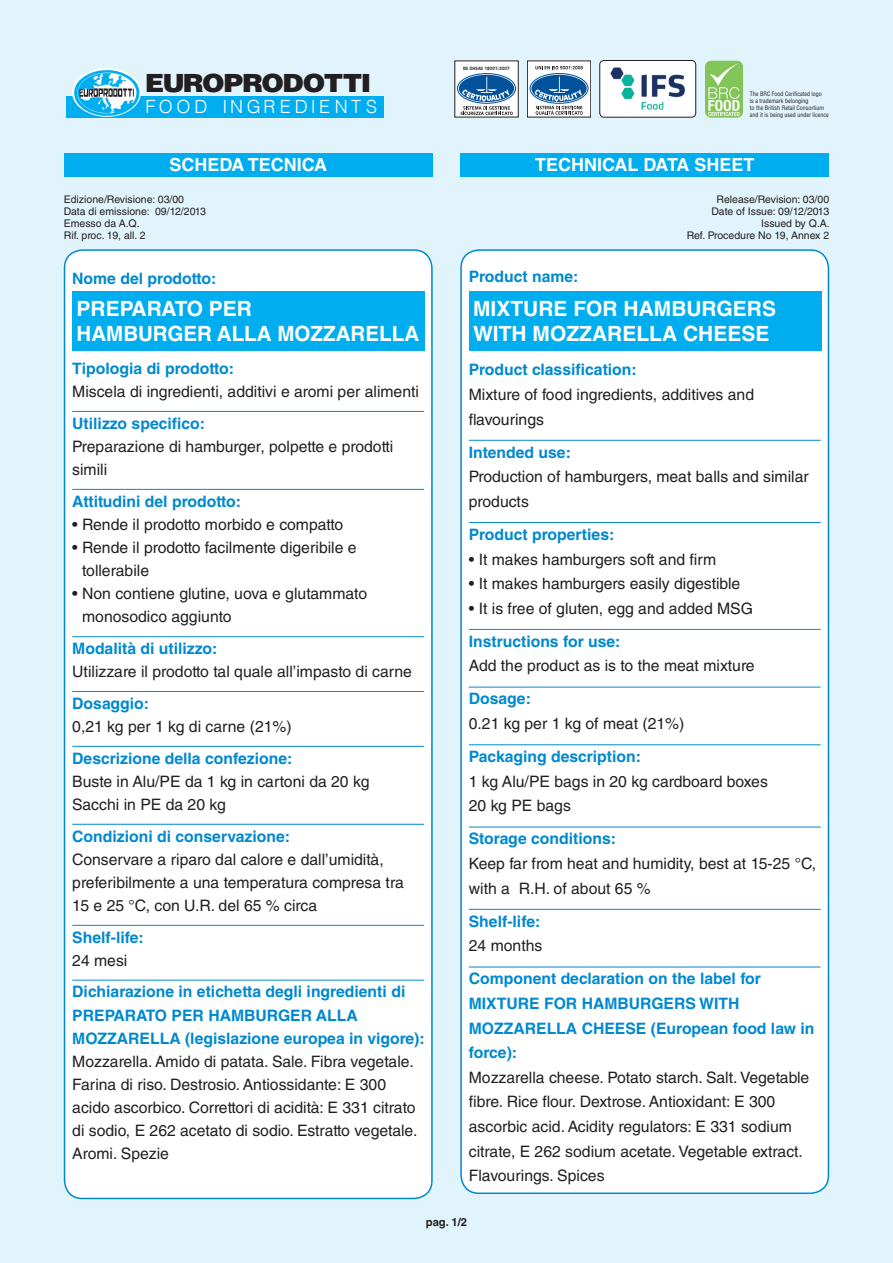
<style>
.page{position:relative;width:893px;height:1263px;background:#e1f4fc}
.page>*{position:absolute;margin:0;border:0;box-sizing:border-box;transform-origin:0 0}
.t1{font:900 25.05px "Helvetica";letter-spacing:-.06em;color:#231f20;scale:1.08 1}
.t2{font:700 21px/25.2px "Helvetica LT Std";color:#fff}
.t3{font:300 18.15px "Helvetica";letter-spacing:.2em;color:#fff}
.t4{font:700 18px "Helvetica LT Std";color:#fff}
.t5{font:15.75px/23.1px "Helvetica LT Std";color:#231f20}
.t6{font:700 15.75px/24.6px "Helvetica LT Std";color:#0089cf}
.t7{font:700 11.25px "Helvetica LT Std";color:#231f20}
.t8{font:10.5px/12px "Helvetica LT Std";color:#231f20}
.t9{font:condensed 6px/7.2px "Helvetica LT Std";color:#231f20}
.t10{font:700 4.35px "Incised 901 BT";color:#231f20}
</style>
<div class="page">
<img style="left:705px;top:60px;width:39px;height:58px">
<div style="left:455px;top:61px;width:63px;height:56px;background:#fff"></div>
<svg style="left:458px;top:74px;width:57px;height:29px"></svg>
<div style="left:457px;top:73px;width:59px;height:31px;border:1px solid #01529a;border-radius:50%"></div>
<svg style="left:459px;top:75px;width:55px;height:27px"></svg>
<svg style="left:461px;top:77px;width:52px;height:38px"></svg>
<div style="left:527px;top:61px;width:64px;height:56px;background:#fff"></div>
<div style="left:527px;top:61px;width:64px;height:56px;border:1px solid #231f20"></div>
<svg style="left:530px;top:74px;width:58px;height:29px"></svg>
<div style="left:530px;top:73px;width:58px;height:31px;border:1px solid #01529a;border-radius:50%"></div>
<svg style="left:531px;top:75px;width:56px;height:27px"></svg>
<svg style="left:535px;top:77px;width:48px;height:38px"></svg>
<svg style="left:535px;top:66px;width:48px;height:3px"></svg>
<div style="left:66px;top:96px;width:318px;height:22px;background:#00aeef"></div>
<img style="left:72px;top:88px;width:69px;height:10px">
<img style="left:73px;top:68px;width:67px;height:49px">
<img style="left:600px;top:60px;width:96px;height:57px">
<div style="left:600px;top:60px;width:96px;height:57px;border:1px solid #231f20;border-radius:4px"></div>
<div style="left:65px;top:250px;width:367px;height:948px;background:#fff;border-radius:18px"></div>
<div style="left:64px;top:249px;width:369px;height:950px;border:2px solid #0089cf;border-radius:18px"></div>
<div style="left:461px;top:250px;width:367px;height:943px;background:#fff;border-radius:18px"></div>
<div style="left:460px;top:249px;width:369px;height:945px;border:2px solid #0089cf;border-radius:18px"></div>
<div style="left:64px;top:153px;width:369px;height:23px;background:#00aeef"></div>
<div style="left:460px;top:153px;width:369px;height:23px;background:#00aeef"></div>
<hr style="left:72px;top:411px;width:352px;height:1px;background:#0089cf">
<hr style="left:72px;top:489px;width:352px;height:1px;background:#0089cf">
<hr style="left:72px;top:636px;width:352px;height:1px;background:#0089cf">
<hr style="left:72px;top:691px;width:352px;height:1px;background:#0089cf">
<hr style="left:72px;top:746px;width:352px;height:1px;background:#0089cf">
<hr style="left:72px;top:824px;width:352px;height:1px;background:#0089cf">
<hr style="left:72px;top:925px;width:352px;height:1px;background:#0089cf">
<hr style="left:72px;top:980px;width:352px;height:1px;background:#0089cf">
<div style="left:72px;top:291px;width:353px;height:60px;background:#00aeef"></div>
<hr style="left:469px;top:440px;width:352px;height:1px;background:#0089cf">
<hr style="left:469px;top:522px;width:352px;height:1px;background:#0089cf">
<hr style="left:469px;top:629px;width:352px;height:1px;background:#0089cf">
<hr style="left:469px;top:687px;width:352px;height:1px;background:#0089cf">
<hr style="left:469px;top:744px;width:352px;height:1px;background:#0089cf">
<hr style="left:469px;top:827px;width:352px;height:1px;background:#0089cf">
<hr style="left:469px;top:909px;width:352px;height:1px;background:#0089cf">
<hr style="left:469px;top:967px;width:352px;height:1px;background:#0089cf">
<div style="left:469px;top:291px;width:353px;height:60px;background:#00aeef"></div>
<p class="t10" style="left:463px;top:65px;width:48px">BS OHSAS 18001:2007</p>
<h1 class="t1" style="left:145px;top:66px;width:211px">EUROPRODOTTI</h1>
<p class="t3" style="left:145px;top:95px;width:233px">FOOD INGREDIENTS</p>
<p class="t9" style="left:750px;top:90px;width:80px">The BRC Food Cerificated logo<br>is a trademark belonging<br>to the British Retail Consortium and it is being used under licence</p>
<p class="t4" style="left:169px;top:154px;width:159px">SCHEDA TECNICA</p>
<p class="t4" style="left:535px;top:154px;width:221px">TECHNICAL DATA SHEET</p>
<p class="t8" style="left:64px;top:193px;width:144px">Edizione/Revisione: 03/00<br>Data di emissione: 09/12/2013<br>Emesso da A.Q.<br>Rif. proc. 19, all. 2</p>
<p class="t8" style="left:687px;top:193px;width:145px;text-align:right">Release/Revision: 03/00<br>Date of Issue: 09/12/2013<br>Issued by Q.A.<br>Ref. Procedure No 19, Annex 2</p>
<p class="t6" style="left:72px;top:266px;width:146px">Nome del prodotto:</p>
<h2 class="t2" style="left:77px;top:296px;width:344px">PREPARATO PER<br>HAMBURGER ALLA MOZZARELLA</h2>
<p class="t6" style="left:72px;top:356px;width:163px">Tipologia di prodotto:</p>
<p class="t5" style="left:72px;top:380px;width:348px">Miscela di ingredienti, additivi e aromi per alimenti</p>
<p class="t6" style="left:72px;top:411px;width:134px">Utilizzo specifico:</p>
<p class="t5" style="left:72px;top:435px;width:323px">Preparazione di hamburger, polpette e prodotti simili</p>
<p class="t6" style="left:72px;top:489px;width:170px">Attitudini del prodotto:</p>
<p class="t5" style="left:72px;top:513px;width:272px">• Rende il prodotto morbido e compatto</p>
<p class="t5" style="left:82px;top:536px;width:276px;text-indent:-10px">• Rende il prodotto facilmente digeribile e tollerabile</p>
<p class="t5" style="left:82px;top:582px;width:286px;text-indent:-10px">• Non contiene glutine, uova e glutammato monosodico aggiunto</p>
<p class="t6" style="left:72px;top:636px;width:147px">Modalità di utilizzo:</p>
<p class="t5" style="left:72px;top:660px;width:341px">Utilizzare il prodotto tal quale all’impasto di carne</p>
<p class="t6" style="left:72px;top:691px;width:78px">Dosaggio:</p>
<p class="t5" style="left:72px;top:715px;width:221px">0,21 kg per 1 kg di carne (21%)</p>
<p class="t6" style="left:72px;top:745px;width:222px">Descrizione della confezione:</p>
<p class="t5" style="left:72px;top:770px;width:299px">Buste in Alu/PE da 1 kg in cartoni da 20 kg<br>Sacchi in PE da 20 kg</p>
<p class="t6" style="left:72px;top:823px;width:219px">Condizioni di conservazione:</p>
<p class="t5" style="left:72px;top:847px;width:333px">Conservare a riparo dal calore e dall’umidità, preferibilmente a una temperatura compresa tra<br>15 e 25 °C, con U.R. del 65 % circa</p>
<p class="t6" style="left:72px;top:924px;width:73px">Shelf-life:</p>
<p class="t5" style="left:72px;top:949px;width:57px">24 mesi</p>
<p class="t6" style="left:72px;top:980px;width:354px;line-height:23.1px">Dichiarazione in etichetta degli ingredienti di<br>PREPARATO PER HAMBURGER ALLA<br>MOZZARELLA (legislazione europea in vigore):</p>
<p class="t5" style="left:72px;top:1050px;width:347px">Mozzarella. Amido di patata. Sale. Fibra vegetale.<br>Farina di riso. Destrosio. Antiossidante: E 300 acido ascorbico. Correttori di acidità: E 331 citrato di sodio, E 262 acetato di sodio. Estratto vegetale.<br>Aromi. Spezie</p>
<p class="t6" style="left:469px;top:264px;width:111px">Product name:</p>
<h2 class="t2" style="left:473px;top:296px;width:304px">MIXTURE FOR HAMBURGERS<br>WITH MOZZARELLA CHEESE</h2>
<p class="t6" style="left:469px;top:357px;width:169px">Product classification:</p>
<p class="t5" style="left:469px;top:382px;width:287px;line-height:24.6px">Mixture of food ingredients, additives and flavourings</p>
<p class="t6" style="left:469px;top:440px;width:104px">Intended use:</p>
<p class="t5" style="left:469px;top:464px;width:341px;line-height:24.6px">Production of hamburgers, meat balls and similar products</p>
<p class="t6" style="left:469px;top:522px;width:147px">Product properties:</p>
<p class="t5" style="left:469px;top:547px;width:249px">• It makes hamburgers soft and firm</p>
<p class="t5" style="left:469px;top:572px;width:273px">• It makes hamburgers easily digestible</p>
<p class="t5" style="left:469px;top:597px;width:286px">• It is free of gluten, egg and added MSG</p>
<p class="t6" style="left:469px;top:629px;width:153px">Instructions for use:</p>
<p class="t5" style="left:469px;top:654px;width:287px">Add the product as is to the meat mixture</p>
<p class="t6" style="left:469px;top:686px;width:64px">Dosage:</p>
<p class="t5" style="left:469px;top:712px;width:217px">0.21 kg per 1 kg of meat (21%)</p>
<p class="t6" style="left:469px;top:744px;width:174px">Packaging description:</p>
<p class="t5" style="left:469px;top:769px;width:301px;line-height:24.6px">1 kg Alu/PE bags in 20 kg cardboard boxes<br>20 kg PE bags</p>
<p class="t6" style="left:469px;top:826px;width:149px">Storage conditions:</p>
<p class="t5" style="left:469px;top:851px;width:349px;line-height:24.6px">Keep far from heat and humidity, best at 15-25 °C, with a R.H. of about 65 %</p>
<p class="t6" style="left:469px;top:909px;width:73px">Shelf-life:</p>
<p class="t5" style="left:469px;top:934px;width:75px">24 months</p>
<p class="t6" style="left:469px;top:966px;width:347px">Component declaration on the label for<br>MIXTURE FOR HAMBURGERS WITH<br>MOZZARELLA CHEESE (European food law in force):</p>
<p class="t5" style="left:469px;top:1065px;width:342px;line-height:24.6px">Mozzarella cheese. Potato starch. Salt. Vegetable fibre. Rice flour. Dextrose. Antioxidant: E 300 ascorbic acid. Acidity regulators: E 331 sodium citrate, E 262 sodium acetate. Vegetable extract.<br>Flavourings. Spices</p>
<p class="t7" style="left:426px;top:1215px;width:43px">pag. 1/2</p>
</div>
